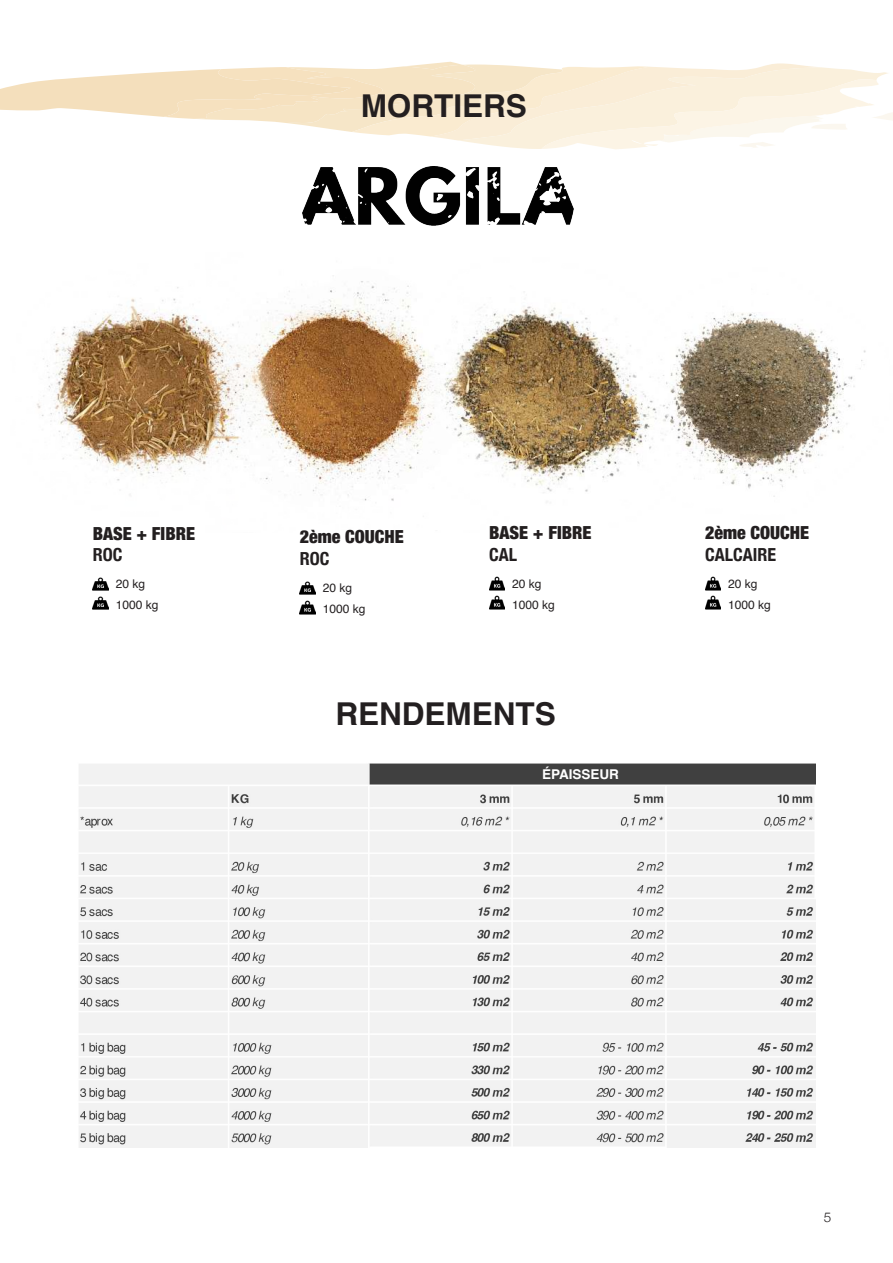
<style>
.page{position:relative;width:893px;height:1263px;background:#fff}
.page>*{position:absolute;margin:0;border:0;box-sizing:border-box;transform-origin:0 0}
.t1{font:700 31.5px "Helvetica";color:#231f20}
.t2{font:900 condensed 18px "Helvetica Neue";color:#231f20}
.t3{font:700 condensed 18px "Helvetica Neue";color:#231f20}
.t4{font:700 13.5px "Helvetica";color:#fff}
.t5{font:300 13.5px "Helvetica Neue";color:#231f20}
.t6{font:12px/21px "Helvetica";color:#231f20}
</style>
<div class="page">
<svg style="left:0;top:62px;width:893px;height:87px"></svg>
<img style="left:302px;top:275px;width:65px;height:226px">
<img style="left:93px;top:577px;width:15px;height:14px">
<img style="left:93px;top:596px;width:15px;height:14px">
<img style="left:300px;top:581px;width:15px;height:14px">
<img style="left:300px;top:600px;width:15px;height:15px">
<img style="left:302px;top:166px;width:271px;height:60px">
<img style="left:367px;top:281px;width:223px;height:220px">
<img style="left:590px;top:313px;width:276px;height:184px">
<img style="left:489px;top:576px;width:16px;height:15px">
<img style="left:489px;top:595px;width:16px;height:15px">
<img style="left:705px;top:576px;width:16px;height:15px">
<img style="left:705px;top:595px;width:16px;height:15px">
<img style="left:37px;top:287px;width:265px;height:208px">
<img style="left:79px;top:763px;width:736px;height:385px">
<div style="left:517px;top:766px;width:123px;height:17px;background:#404040"></div>
<h1 class="t1" style="left:361px;top:87px;width:168px">MORTIERS</h1>
<p class="t2" style="left:93px;top:519px;width:104px">BASE + FIBRE</p>
<p class="t3" style="left:93px;top:540px;width:31px">ROC</p>
<p class="t2" style="left:300px;top:522px;width:106px">2ème COUCHE</p>
<p class="t3" style="left:300px;top:543px;width:31px">ROC</p>
<p class="t6" style="left:116px;top:574px;width:44px">20 kg<br>1000 kg</p>
<p class="t6" style="left:323px;top:578px;width:44px">20 kg<br>1000 kg</p>
<p class="t2" style="left:489px;top:518px;width:104px">BASE + FIBRE</p>
<p class="t3" style="left:489px;top:539px;width:30px">CAL</p>
<p class="t6" style="left:512px;top:573px;width:44px">20 kg<br>1000 kg</p>
<h1 class="t1" style="left:335px;top:694px;width:222px">RENDEMENTS</h1>
<p class="t4" style="left:542px;top:766px;width:79px">ÉPAISSEUR</p>
<p class="t2" style="left:705px;top:518px;width:106px">2ème COUCHE</p>
<p class="t3" style="left:705px;top:539px;width:72px">CALCAIRE</p>
<p class="t6" style="left:728px;top:573px;width:44px">20 kg<br>1000 kg</p>
<p class="t5" style="left:824px;top:1206px;width:9px">5</p>
</div>
